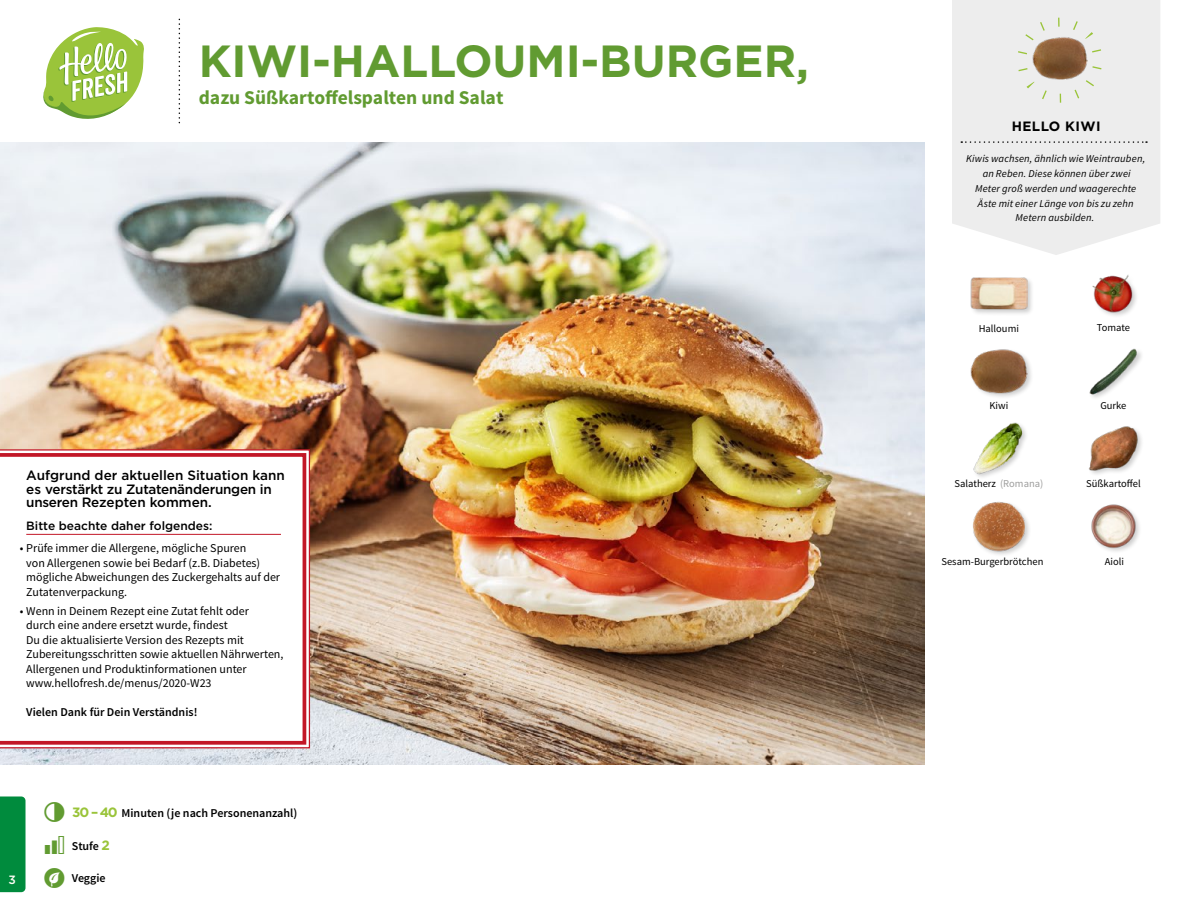
<style>
.page{position:relative;width:1188px;height:918px;background:#fff}
.page>*{position:absolute;margin:0;border:0;box-sizing:border-box;transform-origin:0 0}
.t1{font:700 45px "Gotham";color:#619b31}
.t2{font:700 19.5px "Source Sans Pro";color:#619b31}
.t3{font:500 13.5px/13.5px "Gotham";letter-spacing:-.01em;color:#000}
.t4{font:700 13.5px "Gotham";letter-spacing:.03em;color:#000}
.t5{font:12px/14.4px "Source Sans Pro";color:#000}
.t6{font:600 12px "Source Sans Pro";color:#000}
.t7{font:500 12px "Gotham";color:#000}
.t8{font:500 12px "Gotham";color:#fffef7}
.t9{font:italic 10.5px/14.7px "Source Sans Pro";letter-spacing:.015em;color:#000;text-align:center}
.t10{font:10.5px "Source Sans Pro";color:#000}
.s1{font-family:"Gotham";font-weight:700;font-size:13.5px;color:#9ac43a}
.s2{color:#9d9d9c}
</style>
<div class="page">
<svg style="left:43px;top:27px;width:101px;height:92px"></svg>
<div style="left:952px;top:0;width:208px;height:255px;background:#ededed"></div>
<svg style="left:961px;top:141px;width:186px;height:2px"></svg>
<img style="left:1032px;top:30px;width:55px;height:56px">
<div style="left:1017px;top:18px;width:85px;height:85px;border:9px dashed #9ac43a;border-radius:50%"></div>
<img style="left:1091px;top:504px;width:49px;height:48px">
<img style="left:973px;top:502px;width:55px;height:53px">
<img style="left:973px;top:422px;width:53px;height:55px">
<img style="left:1088px;top:426px;width:54px;height:48px">
<img style="left:1089px;top:348px;width:53px;height:50px">
<div style="left:970px;top:348px;width:63px;height:52px;background:#000;opacity:.2"></div>
<img style="left:970px;top:348px;width:57px;height:51px">
<img style="left:1092px;top:275px;width:44px;height:41px">
<div style="left:970px;top:276px;width:64px;height:40px;background:#000;opacity:.2"></div>
<img style="left:970px;top:276px;width:57px;height:40px">
<img style="left:0;top:142px;width:925px;height:623px">
<div style="left:0;top:796px;width:26px;height:96px;background:#008b3d"></div>
<svg style="left:0;top:449px;width:311px;height:300px"></svg>
<svg style="left:0;top:453px;width:306px;height:292px"></svg>
<h1 class="t1" style="left:199px;top:32px;width:612px">KIWI-HALLOUMI-BURGER,</h1>
<h2 class="t2" style="left:199px;top:85px;width:306px">dazu Süßkartoffelspalten und Salat</h2>
<p class="t3" style="left:26px;top:469px;width:260px">Aufgrund der aktuellen Situation kann es verstärkt zu Zutatenänderungen in unseren Rezepten kommen.</p>
<p class="t7" style="left:26px;top:518px;width:188px">Bitte beachte daher folgendes:</p>
<p class="t5" style="left:26px;top:541px;width:255px;text-indent:-6px">• Prüfe immer die Allergene, mögliche Spuren<br>von Allergenen sowie bei Bedarf (z.B. Diabetes) mögliche Abweichungen des Zuckergehalts auf der Zutatenverpackung.</p>
<p class="t5" style="left:26px;top:604px;width:259px;text-indent:-6px">• Wenn in Deinem Rezept eine Zutat fehlt oder<br>durch eine andere ersetzt wurde, findest<br>Du die aktualisierte Version des Rezepts mit Zubereitungsschritten sowie aktuellen Nährwerten, Allergenen und Produktinformationen unter www.hellofresh.de/menus/2020-W23</p>
<p class="t6" style="left:26px;top:704px;width:173px">Vielen Dank für Dein Verständnis!</p>
<p class="t6" style="left:72px;top:805px;width:227px"><span class="s1">30 –40</span> Minuten (je nach Personenanzahl)</p>
<p class="t8" style="left:9px;top:872px;width:6px">1</p>
<p class="t8" style="left:9px;top:872px;width:9px">3</p>
<p class="t6" style="left:72px;top:838px;width:40px">Stufe <span class="s1">2</span></p>
<p class="t6" style="left:72px;top:870px;width:35px">Veggie</p>
<p class="t4" style="left:1012px;top:117px;width:90px">HELLO KIWI</p>
<p class="t9" style="left:966px;top:152px;width:180px">Kiwis wachsen, ähnlich wie Weintrauben, an Reben. Diese können über zwei<br>Meter groß werden und waagerechte<br>Äste mit einer Länge von bis zu zehn<br>Metern ausbilden.</p>
<p class="t10" style="left:979px;top:322px;width:42px">Halloumi</p>
<p class="t10" style="left:1097px;top:321px;width:35px">Tomate</p>
<p class="t10" style="left:990px;top:399px;width:20px">Kiwi</p>
<p class="t10" style="left:1100px;top:399px;width:28px">Gurke</p>
<p class="t10" style="left:954px;top:477px;width:90px">Salatherz <span class="s2">(Romana)</span></p>
<p class="t10" style="left:1086px;top:477px;width:56px">Süßkartoffel</p>
<p class="t10" style="left:942px;top:555px;width:103px">Sesam-Burgerbrötchen</p>
<p class="t10" style="left:1105px;top:555px;width:21px">Aioli</p>
</div>
